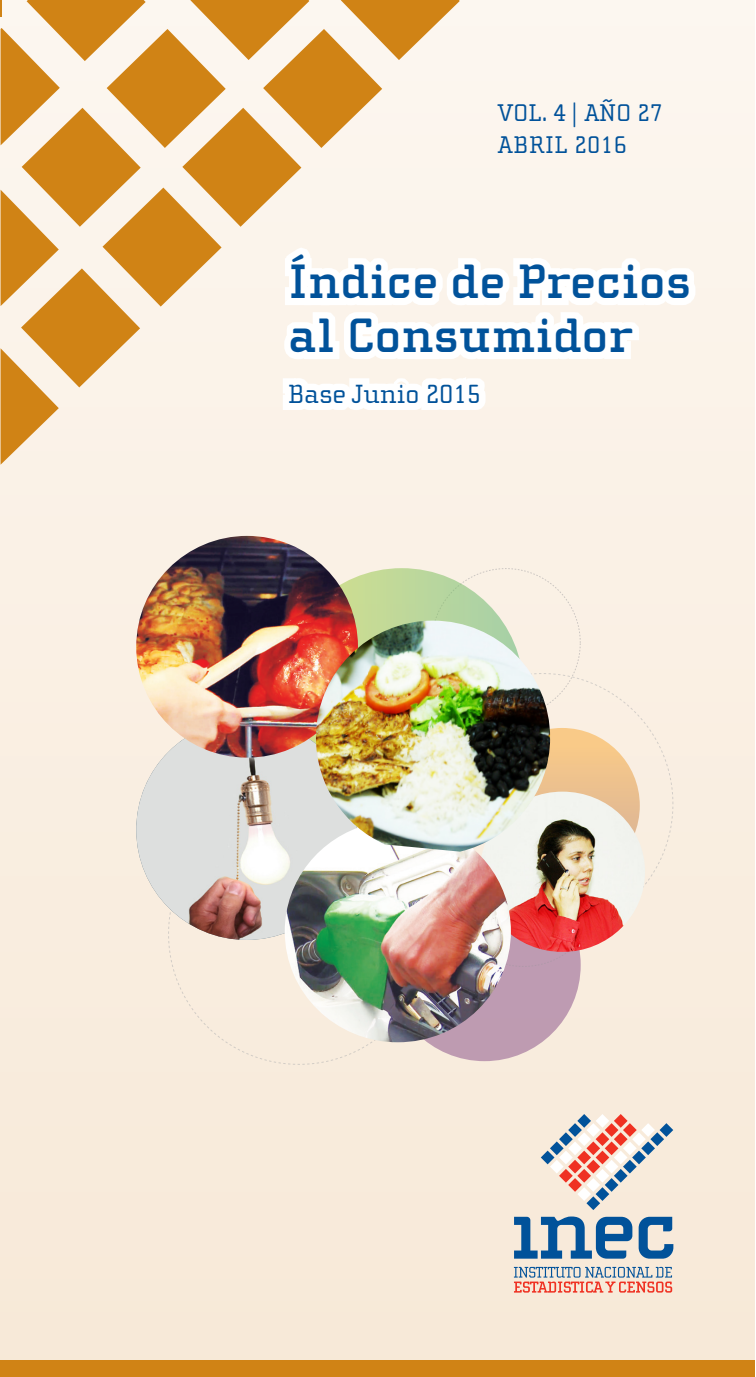
<style>
.page{position:relative;width:756px;height:1377px;background:#fff}
.page>*{position:absolute;margin:0;border:0;box-sizing:border-box;transform-origin:0 0}
.t1{font:700 49.5px/54px "Cholla Slab";color:#01529a}
.t2{font:27px "Cholla Slab";color:#01529a}
.t3{font:24.75px "Cholla Slab";letter-spacing:.025em;color:#01529a}
</style>
<div class="page">
<div style="left:0;top:0;width:754px;height:1377px;background:#f9edde"></div>
<div style="left:388px;top:869px;width:193px;height:192px;background:#be9bb2;border-radius:50%"></div>
<svg style="left:280px;top:568px;width:243px;height:244px"></svg>
<img style="left:136px;top:738px;width:180px;height:202px">
<div style="left:484px;top:728px;width:156px;height:155px;background:#f2c58c;border-radius:78px"></div>
<img style="left:136px;top:536px;width:222px;height:222px;border-radius:111px">
<img style="left:511px;top:792px;width:134px;height:160px">
<img style="left:285px;top:824px;width:226px;height:218px">
<img style="left:316px;top:621px;width:234px;height:231px">
<svg style="left:514px;top:1217px;width:118px;height:42px"></svg>
<svg style="left:639px;top:1217px;width:34px;height:42px"></svg>
<svg style="left:514px;top:1267px;width:158px;height:26px"></svg>
<svg style="left:541px;top:1114px;width:132px;height:96px"></svg>
<div style="left:0;top:1361px;width:754px;height:16px;background:#d08315"></div>
<svg style="left:0;top:0;width:702px;height:465px"></svg>
<p class="t3" style="left:498px;top:99px;width:166px">VOL. 4 | AÑO 27</p>
<p class="t3" style="left:498px;top:131px;width:130px">ABRIL 2016</p>
<p class="t1" style="left:288px;top:255px;width:405px">Índice de Precios al Consumidor</p>
<p class="t2" style="left:288px;top:379px;width:194px">Base Junio 2015</p>
</div>
